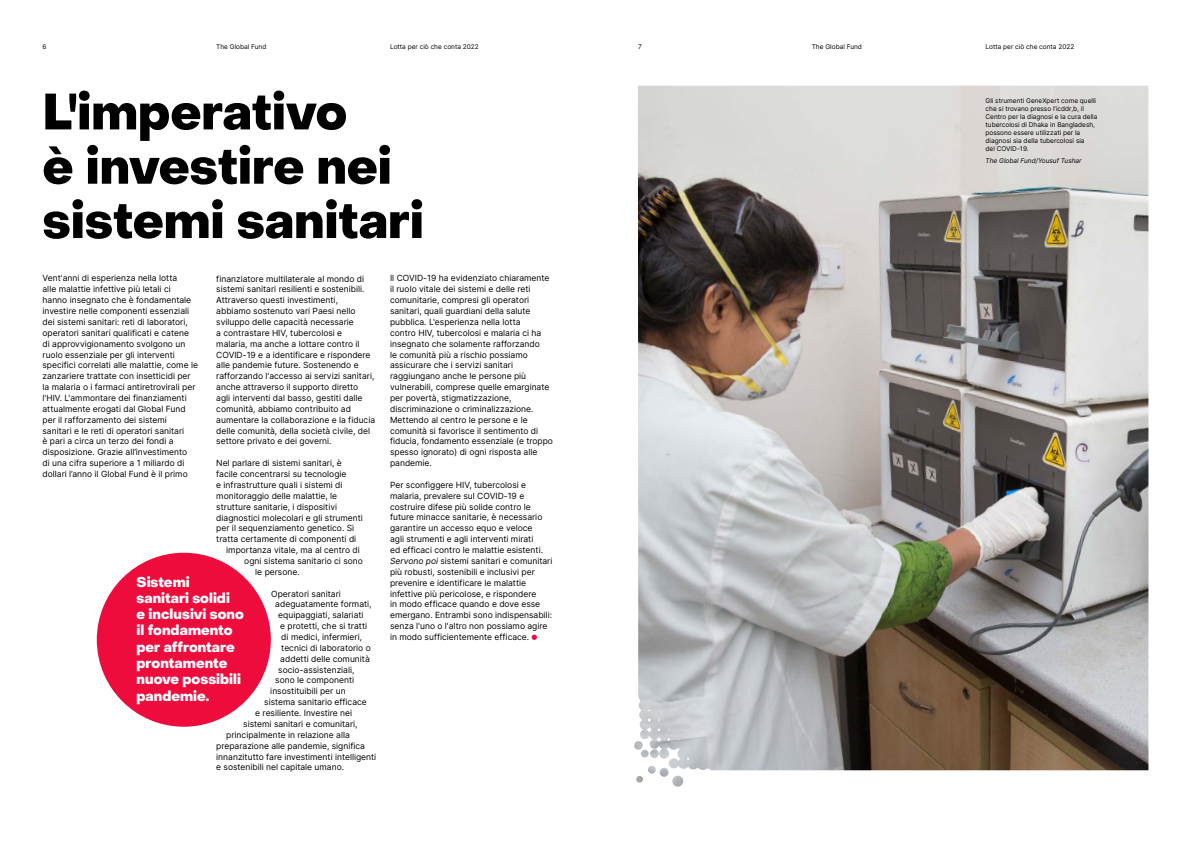
<style>
.page{position:relative;width:1191px;height:842px;background:#fff}
.page>*{position:absolute;margin:0;border:0;box-sizing:border-box;transform-origin:0 0}
.t1{font:800 50px/54.3px "Object Sans";color:#000}
.t2{font:800 14px/16.3px "Object Sans";letter-spacing:.005em;color:#fff}
.t3{font:8.5px/10.9px "Inter";color:#000}
.t4{font:6.5px/8px "Inter";color:#000}
.t5{font:italic 6.5px "Inter";color:#000}
.s1{font-style:italic}
</style>
<div class="page">
<svg style="left:531px;top:635px;width:6px;height:5px"></svg>
<img style="left:634px;top:86px;width:514px;height:684px">
<div style="left:97px;top:553px;width:174px;height:174px;background:#ee0c3d;border-radius:50%"></div>
<p class="t4" style="left:43px;top:42px;width:6px">6</p>
<p class="t4" style="left:216px;top:42px;width:52px">The Global Fund</p>
<p class="t4" style="left:390px;top:42px;width:90px">Lotta per ciò che conta 2022</p>
<p class="t4" style="left:638px;top:42px;width:5px">7</p>
<p class="t4" style="left:811px;top:42px;width:52px">The Global Fund</p>
<p class="t4" style="left:985px;top:42px;width:90px">Lotta per ciò che conta 2022</p>
<h1 class="t1" style="left:43px;top:86px;width:383px">L'imperativo<br>è investire nei sistemi sanitari</h1>
<p class="t3" style="left:390px;top:273px;width:164px">Il COVID-19 ha evidenziato chiaramente il ruolo vitale dei sistemi e delle reti comunitarie, compresi gli operatori sanitari, quali guardiani della salute pubblica. L'esperienza nella lotta<br>contro HIV, tubercolosi e malaria ci ha insegnato che solamente rafforzando<br>le comunità più a rischio possiamo assicurare che i servizi sanitari raggiungano anche le persone più vulnerabili, comprese quelle emarginate per povertà, stigmatizzazione, discriminazione o criminalizzazione.<br>Mettendo al centro le persone e le comunità si favorisce il sentimento di fiducia, fondamento essenziale (e troppo spesso ignorato) di ogni risposta alle pandemie.</p>
<p class="t3" style="left:390px;top:479px;width:164px">Per sconfiggere HIV, tubercolosi e malaria, prevalere sul COVID-19 e costruire difese più solide contro le future minacce sanitarie, è necessario garantire un accesso equo e veloce<br>agli strumenti e agli interventi mirati<br>ed efficaci contro le malattie esistenti.<br><span class="s1">Servono poi</span> sistemi sanitari e comunitari più robusti, sostenibili e inclusivi per prevenire e identificare le malattie infettive più pericolose, e rispondere<br>in modo efficace quando e dove esse emergano. Entrambi sono indispensabili: senza l'uno o l'altro non possiamo agire in modo sufficientemente efficace.</p>
<p class="t3" style="left:43px;top:273px;width:157px">Vent'anni di esperienza nella lotta<br>alle malattie infettive più letali ci<br>hanno insegnato che è fondamentale investire nelle componenti essenziali dei sistemi sanitari: reti di laboratori, operatori sanitari qualificati e catene di approvvigionamento svolgono un ruolo essenziale per gli interventi specifici correlati alle malattie, come le zanzariere trattate con insetticidi per la malaria o i farmaci antiretrovirali per l'HIV. L'ammontare dei finanziamenti attualmente erogati dal Global Fund per il rafforzamento dei sistemi sanitari e le reti di operatori sanitari<br>è pari a circa un terzo dei fondi a disposizione. Grazie all’investimento<br>di una cifra superiore a 1 miliardo di dollari l’anno il Global Fund è il primo</p>
<p class="t3" style="left:216px;top:273px;width:160px">finanziatore multilaterale al mondo di sistemi sanitari resilienti e sostenibili.<br>Attraverso questi investimenti,<br>abbiamo sostenuto vari Paesi nello sviluppo delle capacità necessarie<br>a contrastare HIV, tubercolosi e malaria, ma anche a lottare contro il COVID-19 e a identificare e rispondere alle pandemie future. Sostenendo e rafforzando l'accesso ai servizi sanitari, anche attraverso il supporto diretto<br>agli interventi dal basso, gestiti dalle comunità, abbiamo contribuito ad aumentare la collaborazione e la fiducia delle comunità, della società civile, del settore privato e dei governi.</p>
<p class="t3" style="left:216px;top:457px;width:127px">Nel parlare di sistemi sanitari, è</p>
<p class="t3" style="left:216px;top:468px;width:132px">facile concentrarsi su tecnologie</p>
<p class="t3" style="left:216px;top:479px;width:128px">e infrastrutture quali i sistemi di</p>
<p class="t3" style="left:216px;top:490px;width:122px">monitoraggio delle malattie, le</p>
<p class="t3" style="left:216px;top:501px;width:122px">strutture sanitarie, i dispositivi</p>
<p class="t3" style="left:216px;top:512px;width:148px">diagnostici molecolari e gli strumenti</p>
<p class="t3" style="left:216px;top:523px;width:139px">per il sequenziamento genetico. Si</p>
<p class="t3" style="left:216px;top:533px;width:141px">tratta certamente di componenti di</p>
<p class="t3" style="left:226px;top:544px;width:135px">importanza vitale, ma al centro di</p>
<p class="t3" style="left:244px;top:555px;width:120px">ogni sistema sanitario ci sono</p>
<p class="t3" style="left:255px;top:566px;width:46px">le persone.</p>
<p class="t3" style="left:271px;top:588px;width:71px">Operatori sanitari</p>
<p class="t3" style="left:275px;top:599px;width:98px">adeguatamente formati,</p>
<p class="t3" style="left:278px;top:610px;width:87px">equipaggiati, salariati</p>
<p class="t3" style="left:280px;top:620px;width:88px">e protetti, che si tratti</p>
<p class="t3" style="left:281px;top:631px;width:82px">di medici, infermieri,</p>
<p class="t3" style="left:281px;top:642px;width:91px">tecnici di laboratorio o</p>
<p class="t3" style="left:280px;top:653px;width:91px">addetti delle comunità</p>
<p class="t3" style="left:278px;top:664px;width:78px">socio-assistenziali,</p>
<p class="t3" style="left:275px;top:675px;width:80px">sono le componenti</p>
<p class="t3" style="left:270px;top:686px;width:77px">insostituibili per un</p>
<p class="t3" style="left:264px;top:696px;width:104px">sistema sanitario efficace</p>
<p class="t3" style="left:255px;top:707px;width:98px">e resiliente. Investire nei</p>
<p class="t3" style="left:243px;top:718px;width:116px">sistemi sanitari e comunitari,</p>
<p class="t3" style="left:226px;top:729px;width:125px">principalmente in relazione alla</p>
<p class="t3" style="left:216px;top:740px;width:150px">preparazione alle pandemie, significa</p>
<p class="t3" style="left:216px;top:751px;width:161px">innanzitutto fare investimenti intelligenti</p>
<p class="t3" style="left:216px;top:762px;width:129px">e sostenibili nel capitale umano.</p>
<h2 class="t2" style="left:136px;top:574px;width:109px">Sistemi sanitari solidi<br>e inclusivi sono il fondamento per affrontare prontamente nuove possibili pandemie.</h2>
<p class="t4" style="left:985px;top:97px;width:113px">Gli strumenti GeneXpert come quelli che si trovano presso l'icddr,b, il<br>Centro per la diagnosi e la cura della tubercolosi di Dhaka in Bangladesh, possono essere utilizzati per la diagnosi sia della tubercolosi sia<br>del COVID-19.</p>
<p class="t5" style="left:985px;top:156px;width:98px">The Global Fund/Yousuf Tushar</p>
</div>
